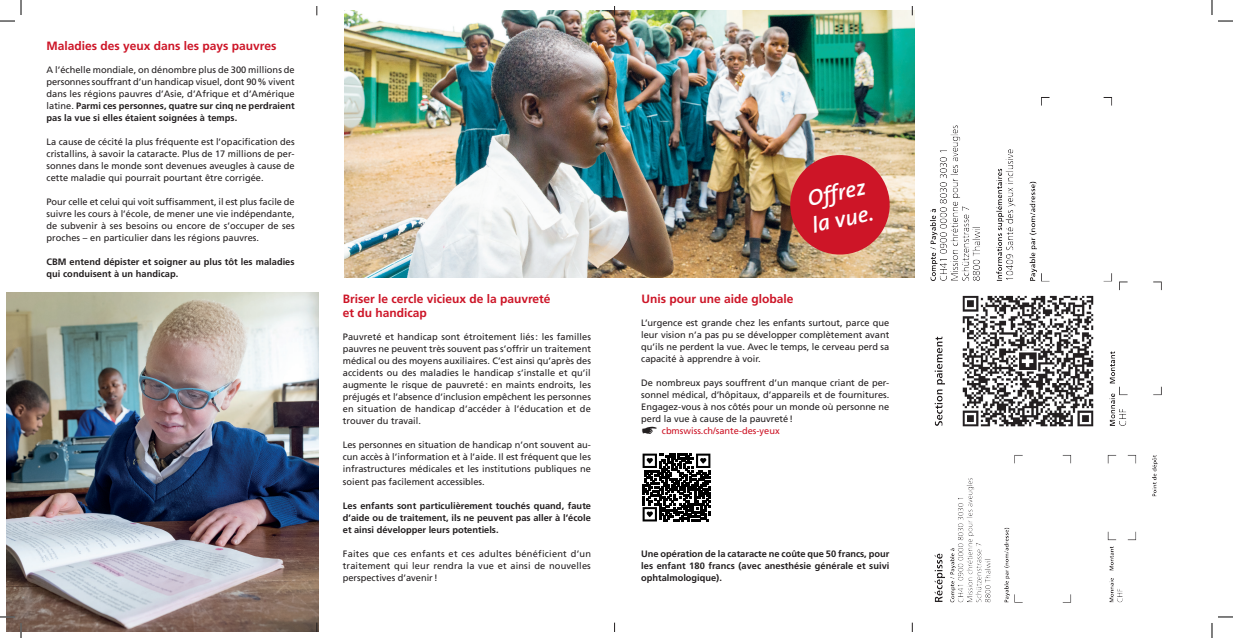
<style>
.page{position:relative;width:1233px;height:638px;background:#fff}
.page>*{position:absolute;margin:0;border:0;box-sizing:border-box;transform-origin:0 0}
.t1{font:italic 600 22.4px/26.9px "The Sans";color:#fff}
.t2{font:700 12px/14.4px "Frutiger LT Com";color:#cd1527}
.t3{font:9.2px/12px "Frutiger LT Com";letter-spacing:.005em;color:#231f20;text-align:justify}
.t4{font:700 9.2px/12px "Frutiger LT Com";letter-spacing:.005em;color:#231f20;text-align:justify}
.t5{font:9.2px "Frutiger LT Com";color:#cd1527}
.s1{font-weight:700}
</style>
<div class="page">
<img style="left:914px;top:20px;width:248px;height:583px">
<img style="left:344px;top:10px;width:570px;height:267px">
<img style="left:7px;top:292px;width:311px;height:338px">
<svg style="left:642px;top:453px;width:68px;height:68px"></svg>
<svg style="left:785px;top:150px;width:109px;height:109px;background:#ca4b4a"></svg>
<svg style="left:1218px;top:20px;width:15px;height:2px"></svg>
<svg style="left:1218px;top:616px;width:15px;height:1px"></svg>
<svg style="left:0;top:0;width:22px;height:22px"></svg>
<svg style="left:0;top:616px;width:22px;height:21px"></svg>
<svg style="left:1211px;top:0;width:1px;height:15px"></svg>
<svg style="left:1211px;top:623px;width:1px;height:14px"></svg>
<h2 class="t2" style="left:47px;top:39px;width:231px">Maladies des yeux dans les pays pauvres</h2>
<p class="t3" style="left:47px;top:64px;width:250px">A l’échelle mondiale, on dénombre plus de 300 millions de personnes souffrant d’un handicap visuel, dont 90% vivent dans les régions pauvres d’Asie, d’Afrique et d’Amérique latine. <span class="s1">Parmi ces personnes, quatre sur cinq ne perdraient pas la vue si elles étaient soignées à temps.</span></p>
<p class="t3" style="left:47px;top:136px;width:250px">La cause de cécité la plus fréquente est l’opacification des cristallins, à savoir la cataracte. Plus de 17 millions de per&shy;sonnes dans le monde sont devenues aveugles à cause de cette maladie qui pourrait pourtant être corrigée.</p>
<p class="t3" style="left:47px;top:196px;width:250px">Pour celle et celui qui voit suffisamment, il est plus facile de suivre les cours à l’école, de mener une vie indépendante, de subvenir à ses besoins ou encore de s’occuper de ses proches – en particulier dans les régions pauvres.</p>
<p class="t4" style="left:47px;top:256px;width:250px">CBM entend dépister et soigner au plus tôt les maladies qui conduisent à un handicap.</p>
<h1 class="t1" style="left:803px;top:185px;width:64px;rotate:-12deg">Offrez la vue.</h1>
<h2 class="t2" style="left:343px;top:291px;width:209px">Briser le cercle vicieux de la pauvreté et du handicap</h2>
<h2 class="t2" style="left:641px;top:291px;width:154px">Unis pour une aide globale</h2>
<p class="t3" style="left:343px;top:331px;width:250px">Pauvreté et handicap sont étroitement liés: les familles pauvres ne peuvent très souvent pas s’offrir un traitement médical ou des moyens auxiliaires. C’est ainsi qu’après des accidents ou des maladies le handicap s’installe et qu’il augmente le risque de pauvreté: en maints endroits, les préjugés et l’absence d’inclusion empêchent les personnes en situation de handicap d’accéder à l’éducation et de trouver du travail.</p>
<p class="t3" style="left:343px;top:439px;width:250px">Les personnes en situation de handicap n’ont souvent au&shy;cun accès à l’information et à l’aide. Il est fréquent que les infrastructures médicales et les institutions publiques ne soient pas facilement accessibles.</p>
<p class="t4" style="left:343px;top:499px;width:250px">Les enfants sont particulièrement touchés quand, faute d’aide ou de traitement, ils ne peuvent pas aller à l’école et ainsi développer leurs potentiels.</p>
<p class="t3" style="left:343px;top:547px;width:250px">Faites que ces enfants et ces adultes bénéficient d’un traitement qui leur rendra la vue et ainsi de nouvelles perspectives d’avenir!</p>
<p class="t3" style="left:641px;top:316px;width:250px">L’urgence est grande chez les enfants surtout, parce que leur vision n’a pas pu se développer complètement avant qu’ils ne perdent la vue. Avec le temps, le cerveau perd sa capacité à apprendre à voir.</p>
<p class="t3" style="left:641px;top:376px;width:250px">De nombreux pays souffrent d’un manque criant de per&shy;sonnel médical, d’hôpitaux, d’appareils et de fournitures.<br>Engagez-vous à nos côtés pour un monde où personne ne perd la vue à cause de la pauvreté!</p>
<p class="t5" style="left:662px;top:425px;width:119px">cbmswiss.ch/sante-des-yeux</p>
<p class="t4" style="left:641px;top:547px;width:250px">Une opération de la cataracte ne coûte que 50 francs, pour les enfant 180 francs (avec anesthésie générale et suivi ophtalmologique).</p>
</div>
